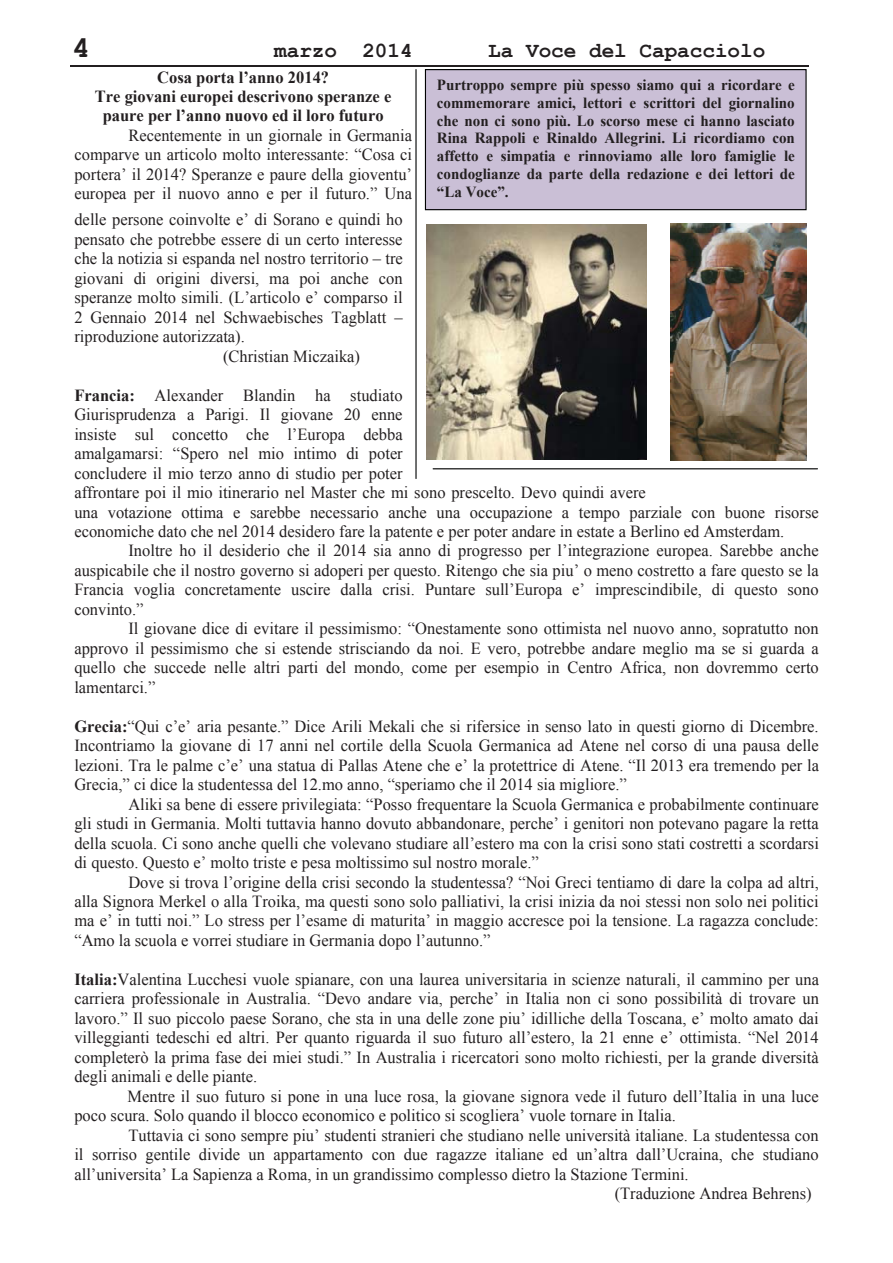
<style>
.page{position:relative;width:893px;height:1263px;background:#fff}
.page>*{position:absolute;margin:0;border:0;box-sizing:border-box;transform-origin:0 0}
.t1{font:700 30.75px "Courier New";color:#231f20}
.t2{font:700 21.6px "Courier New";color:#231f20}
.t3{font:16.95px/19.5px "Times New Roman";color:#231f20;text-align:justify}
.t4{font:700 16.95px/19.5px "Times New Roman";color:#231f20;text-align:center}
.t5{font:700 15.45px/17.7px "Times New Roman";color:#231f20;text-align:justify}
.s1{font-weight:700}
</style>
<div class="page">
<hr style="left:70px;top:66px;width:738px;height:1px;background:#231f20">
<div style="left:425px;top:70px;width:381px;height:140px;background:#cabfd6"></div>
<div style="left:425px;top:69px;width:381px;height:141px;border:1px solid #010202"></div>
<img style="left:427px;top:225px;width:219px;height:235px">
<img style="left:670px;top:224px;width:137px;height:236px">
<hr style="left:415px;top:70px;width:2px;height:409px;background:#010202">
<hr style="left:433px;top:468px;width:384px;height:1px;background:#010202">
<h1 class="t1" style="left:72px;top:31px;width:19px">4</h1>
<p class="t2" style="left:274px;top:39px;width:140px">marzo 2014</p>
<p class="t2" style="left:488px;top:39px;width:279px">La Voce del Capacciolo</p>
<p class="t4" style="left:95px;top:67px;width:298px">Cosa porta l’anno 2014?<br>Tre giovani europei descrivono speranze e paure per l’anno nuovo ed il loro futuro</p>
<p class="t3" style="left:74px;top:125px;width:339px;text-indent:54px">Recentemente in un giornale in Germania comparve un articolo molto interessante: “Cosa ci portera’ il 2014? Speranze e paure della gioventu’ europea per il nuovo anno e per il futuro.” Una</p>
<p class="t3" style="left:74px;top:210px;width:330px">delle persone coinvolte e’ di Sorano e quindi ho</p>
<p class="t3" style="left:74px;top:229px;width:330px">pensato che potrebbe essere di un certo interesse</p>
<p class="t3" style="left:74px;top:249px;width:330px">che la notizia si espanda nel nostro territorio – tre</p>
<p class="t3" style="left:74px;top:268px;width:330px">giovani di origini diversi, ma poi anche con</p>
<p class="t3" style="left:74px;top:288px;width:330px">speranze molto simili. (L’articolo e’ comparso il</p>
<p class="t3" style="left:74px;top:307px;width:330px">2 Gennaio 2014 nel Schwaebisches Tagblatt –</p>
<p class="t3" style="left:74px;top:327px;width:172px">riproduzione autorizzata).</p>
<p class="t3" style="left:223px;top:346px;width:139px">(Christian Miczaika)</p>
<p class="t3" style="left:74px;top:385px;width:746px;text-align:left"><span class="s1">Francia:</span> Alexander Blandin ha studiato<br>Giurisprudenza a Parigi. Il giovane 20 enne<br>insiste sul concetto che l’Europa debba<br>amalgamarsi: “Spero nel mio intimo di poter<br>concludere il mio terzo anno di studio per poter<br>affrontare poi il mio itinerario nel Master che mi sono prescelto. Devo quindi avere<br>una votazione ottima e sarebbe necessario anche una occupazione a tempo parziale con buone risorse economiche dato che nel 2014 desidero fare la patente e per poter andare in estate a Berlino ed Amsterdam.</p>
<p class="t3" style="left:74px;top:541px;width:746px;text-indent:54px">Inoltre ho il desiderio che il 2014 sia anno di progresso per l’integrazione europea. Sarebbe anche auspicabile che il nostro governo si adoperi per questo. Ritengo che sia piu’ o meno costretto a fare questo se la Francia voglia concretamente uscire dalla crisi. Puntare sull’Europa e’ imprescindibile, di questo sono convinto.”</p>
<p class="t3" style="left:74px;top:619px;width:746px;text-indent:54px">Il giovane dice di evitare il pessimismo: “Onestamente sono ottimista nel nuovo anno, sopratutto non approvo il pessimismo che si estende strisciando da noi. E vero, potrebbe andare meglio ma se si guarda a quello che succede nelle altri parti del mondo, come per esempio in Centro Africa, non dovremmo certo lamentarci.”</p>
<p class="t3" style="left:74px;top:716px;width:746px"><span class="s1">Grecia:</span>“Qui c’e’ aria pesante.” Dice Arili Mekali che si rifersice in senso lato in questi giorno di Dicembre.<br>Incontriamo la giovane di 17 anni nel cortile della Scuola Germanica ad Atene nel corso di una pausa delle lezioni. Tra le palme c’e’ una statua di Pallas Atene che e’ la protettrice di Atene. “Il 2013 era tremendo per la Grecia,” ci dice la studentessa del 12.mo anno, “speriamo che il 2014 sia migliore.”</p>
<p class="t3" style="left:74px;top:794px;width:746px;text-indent:54px">Aliki sa bene di essere privilegiata: “Posso frequentare la Scuola Germanica e probabilmente continuare gli studi in Germania. Molti tuttavia hanno dovuto abbandonare, perche’ i genitori non potevano pagare la retta della scuola. Ci sono anche quelli che volevano studiare all’estero ma con la crisi sono stati costretti a scordarsi di questo. Questo e’ molto triste e pesa moltissimo sul nostro morale.”</p>
<p class="t3" style="left:74px;top:872px;width:746px;text-indent:54px">Dove si trova l’origine della crisi secondo la studentessa? “Noi Greci tentiamo di dare la colpa ad altri, alla Signora Merkel o alla Troika, ma questi sono solo palliativi, la crisi inizia da noi stessi non solo nei politici ma e’ in tutti noi.” Lo stress per l’esame di maturita’ in maggio accresce poi la tensione. La ragazza conclude: “Amo la scuola e vorrei studiare in Germania dopo l’autunno.”</p>
<p class="t3" style="left:74px;top:969px;width:746px"><span class="s1">Italia:</span>Valentina Lucchesi vuole spianare, con una laurea universitaria in scienze naturali, il cammino per una carriera professionale in Australia. “Devo andare via, perche’ in Italia non ci sono possibilità di trovare un lavoro.” Il suo piccolo paese Sorano, che sta in una delle zone piu’ idilliche della Toscana, e’ molto amato dai villeggianti tedeschi ed altri. Per quanto riguarda il suo futuro all’estero, la 21 enne e’ ottimista. “Nel 2014 completerò la prima fase dei miei studi.” In Australia i ricercatori sono molto richiesti, per la grande diversità degli animali e delle piante.</p>
<p class="t3" style="left:74px;top:1086px;width:746px;text-indent:53px">Mentre il suo futuro si pone in una luce rosa, la giovane signora vede il futuro dell’Italia in una luce poco scura. Solo quando il blocco economico e politico si scogliera’ vuole tornare in Italia.</p>
<p class="t3" style="left:128px;top:1125px;width:692px">Tuttavia ci sono sempre piu’ studenti stranieri che studiano nelle università italiane. La studentessa con</p>
<p class="t3" style="left:74px;top:1145px;width:746px">il sorriso gentile divide un appartamento con due ragazze italiane ed un’altra dall’Ucraina, che studiano</p>
<p class="t3" style="left:74px;top:1164px;width:616px">all’universita’ La Sapienza a Roma, in un grandissimo complesso dietro la Stazione Termini.</p>
<p class="t3" style="left:615px;top:1184px;width:198px">(Traduzione Andrea Behrens)</p>
<p class="t5" style="left:437px;top:76px;width:359px">Purtroppo sempre più spesso siamo qui a ricordare e commemorare amici, lettori e scrittori del giornalino che non ci sono più. Lo scorso mese ci hanno lasciato Rina Rappoli e Rinaldo Allegrini. Li ricordiamo con affetto e simpatia e rinnoviamo alle loro famiglie le condoglianze da parte della redazione e dei lettori de “La Voce”.</p>
</div>
